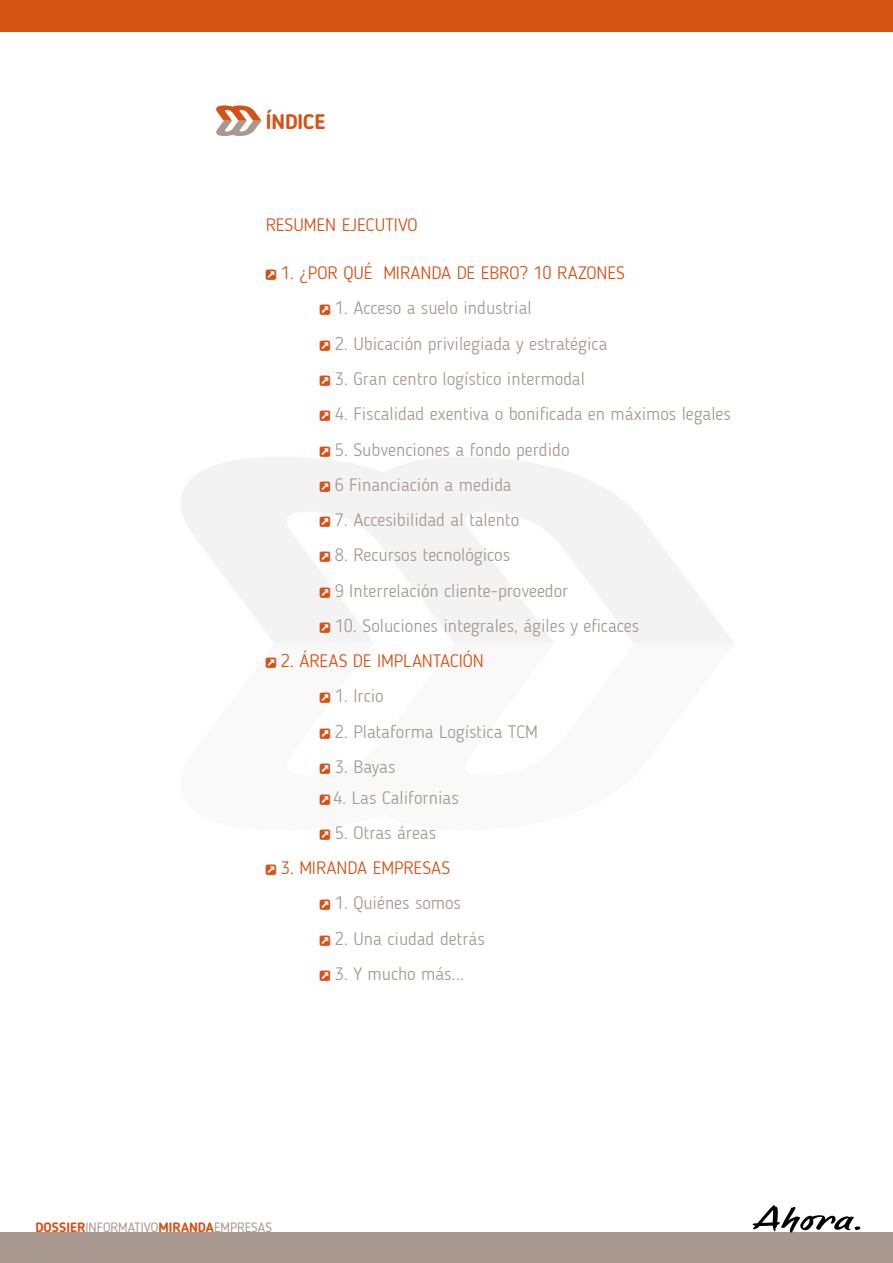
<style>
.page{position:relative;width:893px;height:1263px;background:#fff}
.page>*{position:absolute;margin:0;border:0;box-sizing:border-box;transform-origin:0 0}
.t1{font:700 21px "Blogger Sans";color:#d65114}
.t2{font:300 18px/35.2px "Blogger Sans";color:#a8988f}
.t3{font:300 18px "Blogger Sans";color:#d65114}
.t4{font:300 18px "Blogger Sans";color:#d55115}
.t5{font:13.5px "Blogger Sans";letter-spacing:-.005em;color:#a8988f}
.s1{font-weight:700;color:#d65114}
</style>
<div class="page">
<div style="left:0;top:0;width:893px;height:31px;background:#d55215"></div>
<div style="left:0;top:1232px;width:893px;height:31px;background:#a8988f"></div>
<svg style="left:753px;top:1205px;width:108px;height:27px"></svg>
<svg style="left:216px;top:105px;width:46px;height:31px"></svg>
<svg style="left:320px;top:481px;width:10px;height:11px"></svg>
<svg style="left:320px;top:587px;width:10px;height:10px"></svg>
<svg style="left:320px;top:622px;width:10px;height:11px"></svg>
<p class="t1" style="left:266px;top:109px;width:61px">ÍNDICE</p>
<p class="t4" style="left:266px;top:214px;width:153px">RESUMEN EJECUTIVO</p>
<p class="t3" style="left:281px;top:262px;width:346px">1. ¿POR QUÉ MIRANDA DE EBRO? 10 RAZONES</p>
<p class="t2" style="left:335px;top:291px;width:199px">1. Acceso a suelo industrial</p>
<p class="t2" style="left:335px;top:326px;width:274px">2. Ubicación privilegiada y estratégica</p>
<p class="t2" style="left:335px;top:361px;width:252px">3. Gran centro logístico intermodal</p>
<p class="t2" style="left:335px;top:396px;width:398px">4. Fiscalidad exentiva o bonificada en máximos legales</p>
<p class="t2" style="left:335px;top:432px;width:236px">5. Subvenciones a fondo perdido<br>6 Financiación a medida</p>
<p class="t2" style="left:335px;top:502px;width:186px">7. Accesibilidad al talento</p>
<p class="t2" style="left:335px;top:537px;width:235px">8. Recursos tecnológicos<br>9 Interrelación cliente-proveedor</p>
<p class="t2" style="left:335px;top:608px;width:306px">10. Soluciones integrales, ágiles y eficaces</p>
<p class="t3" style="left:281px;top:650px;width:205px">2. ÁREAS DE IMPLANTACIÓN</p>
<p class="t2" style="left:335px;top:678px;width:51px">1. Ircio</p>
<p class="t2" style="left:335px;top:714px;width:205px">2. Plataforma Logística TCM</p>
<p class="t2" style="left:335px;top:749px;width:62px">3. Bayas</p>
<p class="t2" style="left:333px;top:780px;width:127px">4. Las Californias</p>
<p class="t2" style="left:335px;top:815px;width:103px">5. Otras áreas</p>
<p class="t3" style="left:281px;top:857px;width:171px">3. MIRANDA EMPRESAS</p>
<p class="t2" style="left:335px;top:885px;width:128px">1. Quiénes somos</p>
<p class="t2" style="left:335px;top:921px;width:152px">2. Una ciudad detrás</p>
<p class="t2" style="left:335px;top:956px;width:131px">3. Y mucho más...</p>
<p class="t5" style="left:35px;top:1220px;width:238px"><span class="s1">DOSSIER</span>INFORMATIVO<span class="s1">MIRANDA</span>EMPRESAS</p>
</div>
